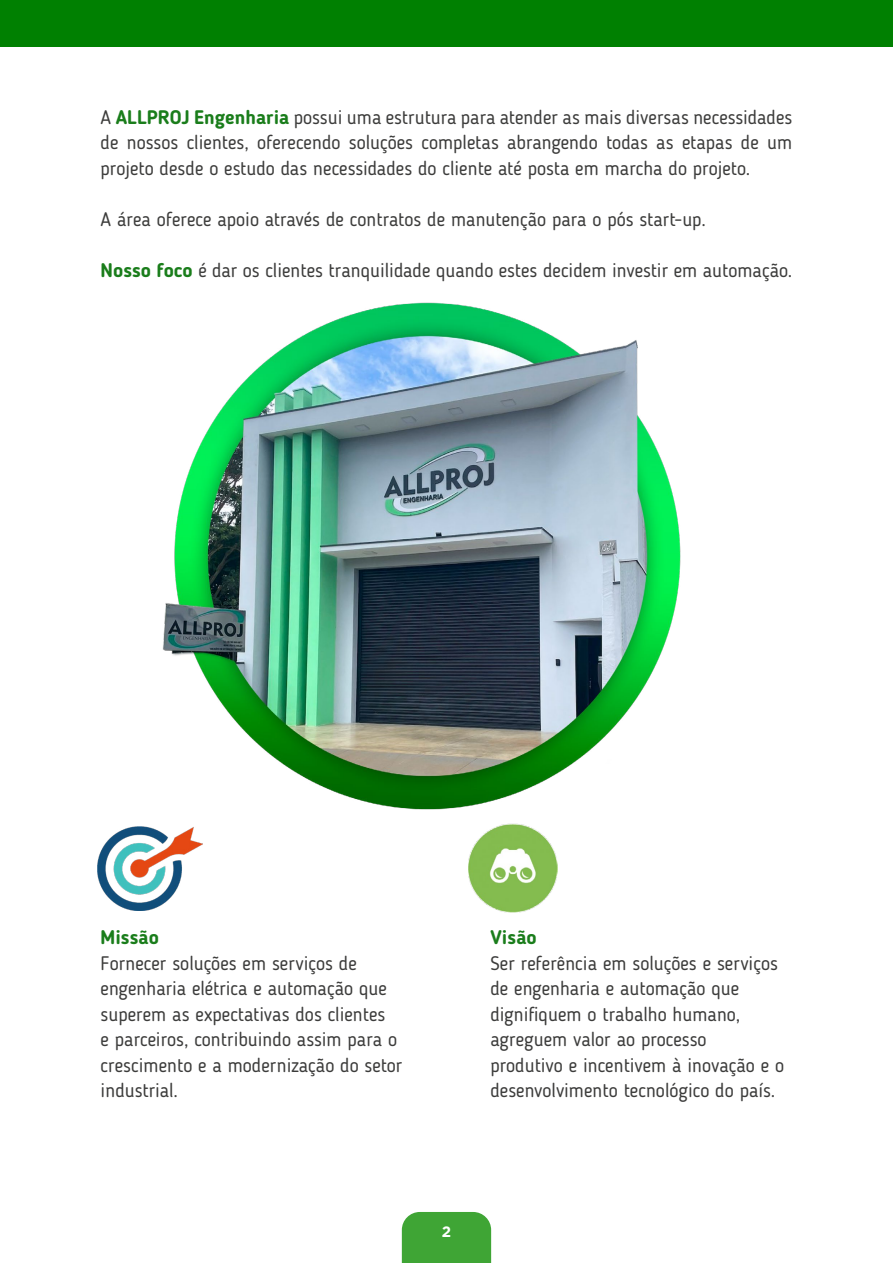
<style>
.page{position:relative;width:893px;height:1263px;background:#fff}
.page>*{position:absolute;margin:0;border:0;box-sizing:border-box;transform-origin:0 0}
.t1{font:19.5px/25.5px "Blogger Sans";color:#3c3c3b}
.t2{font:700 19.5px "Blogger Sans";color:#1a7d1b}
.t3{font:700 15px "Gotham";color:#fff}
.s1{font-weight:700;color:#1a7d1b}
</style>
<div class="page">
<div style="left:402px;top:1212px;width:89px;height:51px;background:#3fa535"></div>
<img style="left:162px;top:302px;width:519px;height:508px">
<img style="left:468px;top:823px;width:89px;height:89px">
<img style="left:98px;top:826px;width:105px;height:85px">
<div style="left:0;top:0;width:893px;height:46px;background:#008001"></div>
<p class="t1" style="left:101px;top:104px;width:693px;text-align:justify">A <span class="s1">ALLPROJ Engenharia</span> possui uma estrutura para atender as mais diversas necessidades de nossos clientes, oferecendo soluções completas abrangendo todas as etapas de um projeto desde o estudo das necessidades do cliente até posta em marcha do projeto.</p>
<p class="t1" style="left:101px;top:206px;width:607px">A área oferece apoio através de contratos de manutenção para o pós start-up.</p>
<p class="t1" style="left:101px;top:257px;width:693px"><span class="s1">Nosso foco</span> é dar os clientes tranquilidade quando estes decidem investir em automação.</p>
<p class="t2" style="left:101px;top:925px;width:60px">Missão</p>
<p class="t1" style="left:101px;top:950px;width:303px">Fornecer soluções em serviços de engenharia elétrica e automação que superem as expectativas dos clientes<br>e parceiros, contribuindo assim para o crescimento e a modernização do setor industrial.</p>
<p class="t2" style="left:490px;top:925px;width:48px">Visão</p>
<p class="t1" style="left:490px;top:950px;width:295px">Ser referência em soluções e serviços de engenharia e automação que dignifiquem o trabalho humano, agreguem valor ao processo<br>produtivo e incentivem à inovação e o desenvolvimento tecnológico do país.</p>
<p class="t3" style="left:442px;top:1221px;width:11px">2</p>
</div>
